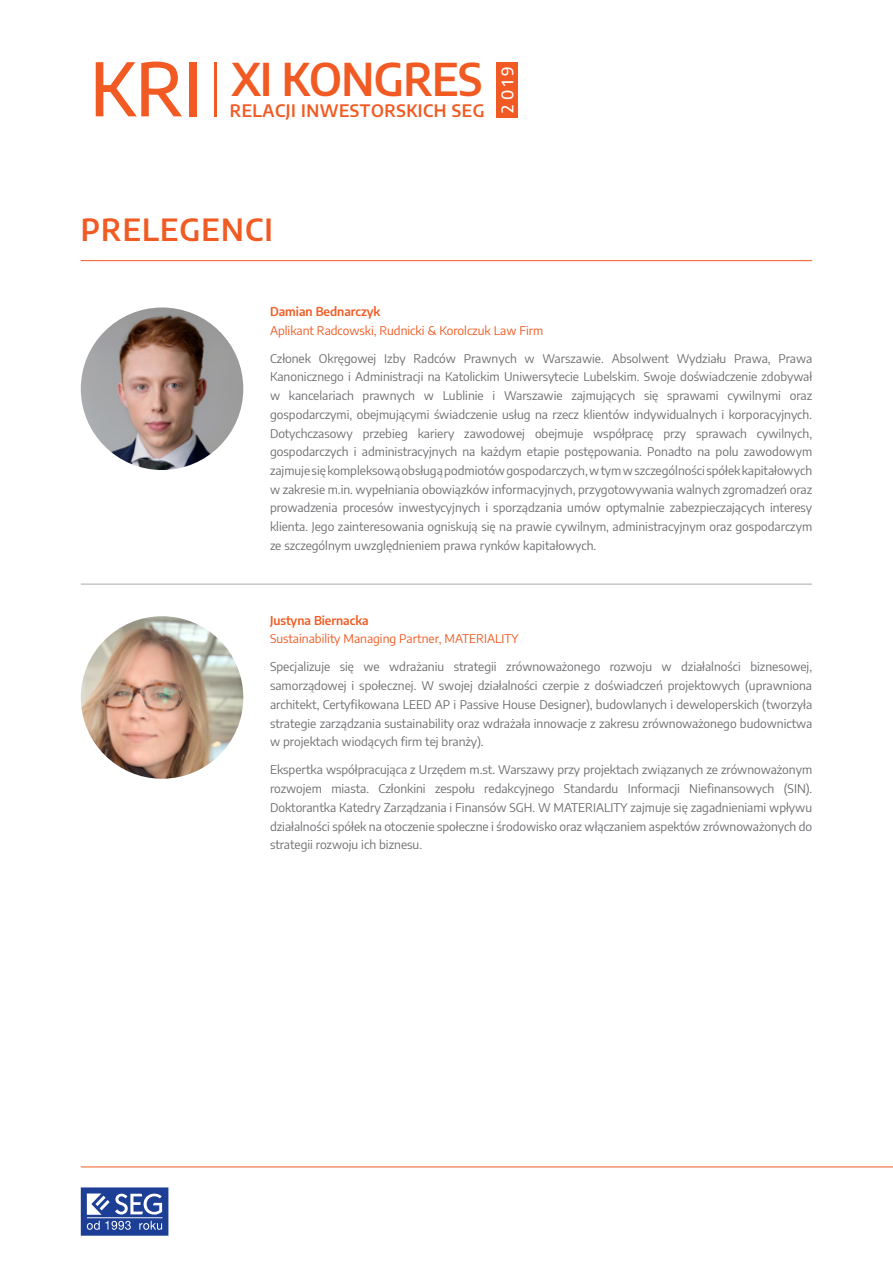
<style>
.page{position:relative;width:893px;height:1263px;background:#fff}
.page>*{position:absolute;margin:0;border:0;box-sizing:border-box;transform-origin:0 0}
.t1{font:500 73.2px "Encode Sans";color:#f15a22}
.t2{font:600 44.25px "Encode Sans";letter-spacing:-.015em;color:#f15a22}
.t3{font:600 30px "Encode Sans";color:#f15a22}
.t4{font:600 16.95px "Encode Sans";letter-spacing:.03em;color:#f15a22}
.t5{font:500 16.05px "Encode Sans";color:#fff}
.t6{font:12px/18.8px "Encode Sans";color:#6d6e71;text-align:justify}
.t7{font:12px "Encode Sans";color:#f15a22}
.t8{font:600 12px "Encode Sans";color:#f15a22}
</style>
<div class="page">
<svg style="left:81px;top:1187px;width:87px;height:49px;background:#506aac"></svg>
<hr style="left:81px;top:1166px;width:812px;height:1px;background:#f15a22">
<div style="left:496px;top:62px;width:22px;height:55px;background:#f15a22"></div>
<hr style="left:215px;top:62px;width:2px;height:55px;background:#f15a22">
<hr style="left:81px;top:260px;width:731px;height:1px;background:#f15a22">
<hr style="left:81px;top:584px;width:731px;height:1px;background:#a7a9ac">
<img style="left:81px;top:307px;width:162px;height:163px;border-radius:81px">
<img style="left:81px;top:616px;width:162px;height:163px;border-radius:81px">
<h1 class="t1" style="left:90px;top:37px;width:114px">KRI</h1>
<h2 class="t2" style="left:232px;top:48px;width:252px">XI KONGRES</h2>
<h3 class="t5" style="left:496px;top:113px;width:48px;rotate:-90deg">2019</h3>
<h3 class="t4" style="left:230px;top:98px;width:256px">RELACJI INWESTORSKICH SEG</h3>
<h3 class="t3" style="left:81px;top:208px;width:101px">PRELEGENC</h3>
<h3 class="t3" style="left:264px;top:208px;width:10px">I</h3>
<p class="t8" style="left:270px;top:303px;width:112px">Damian Bednarczyk</p>
<p class="t7" style="left:270px;top:322px;width:275px">Aplikant Radcowski, Rudnicki &amp; Korolczuk Law Firm</p>
<p class="t6" style="left:270px;top:348px;width:544px">Członek Okręgowej Izby Radców Prawnych w Warszawie. Absolwent Wydziału Prawa, Prawa Kanonicznego i Administracji na Katolickim Uniwersytecie Lubelskim. Swoje doświadczenie zdobywał w kancelariach prawnych w Lublinie i Warszawie zajmujących się sprawami cywilnymi oraz gospodarczymi, obejmującymi świadczenie usług na rzecz klientów indywidualnych i korporacyjnych.<br>Dotychczasowy przebieg kariery zawodowej obejmuje współpracę przy sprawach cywilnych, gospodarczych i administracyjnych na każdym etapie postępowania. Ponadto na polu zawodowym zajmuje się kompleksową obsługą podmiotów gospodarczych, w tym w szczególności spółek kapitałowych w zakresie m.in. wypełniania obowiązków informacyjnych, przygotowywania walnych zgromadzeń oraz prowadzenia procesów inwestycyjnych i sporządzania umów optymalnie zabezpieczających interesy klienta. Jego zainteresowania ogniskują się na prawie cywilnym, administracyjnym oraz gospodarczym ze szczególnym uwzględnieniem prawa rynków kapitałowych.</p>
<p class="t8" style="left:270px;top:611px;width:100px">Justyna Biernacka</p>
<p class="t7" style="left:270px;top:630px;width:193px">Sustainability Managing Partner, Materiality</p>
<p class="t6" style="left:270px;top:657px;width:544px">Specjalizuje się we wdrażaniu strategii zrównoważonego rozwoju w działalności biznesowej, samorządowej i społecznej. W swojej działalności czerpie z doświadczeń projektowych (uprawniona architekt, Certyfikowana LEED AP i Passive House Designer), budowlanych i deweloperskich (tworzyła strategie zarządzania sustainability oraz wdrażała innowacje z zakresu zrównoważonego budownictwa w projektach wiodących firm tej branży).</p>
<p class="t6" style="left:270px;top:760px;width:544px">Ekspertka współpracująca z Urzędem m.st. Warszawy przy projektach związanych ze zrównoważonym rozwojem miasta. Członkini zespołu redakcyjnego Standardu Informacji Niefinansowych (SIN).<br>Doktorantka Katedry Zarządzania i Finansów SGH. W MATERIALITY zajmuje się zagadnieniami wpływu działalności spółek na otoczenie społeczne i środowisko oraz włączaniem aspektów zrównoważonych do strategii rozwoju ich biznesu.</p>
</div>
